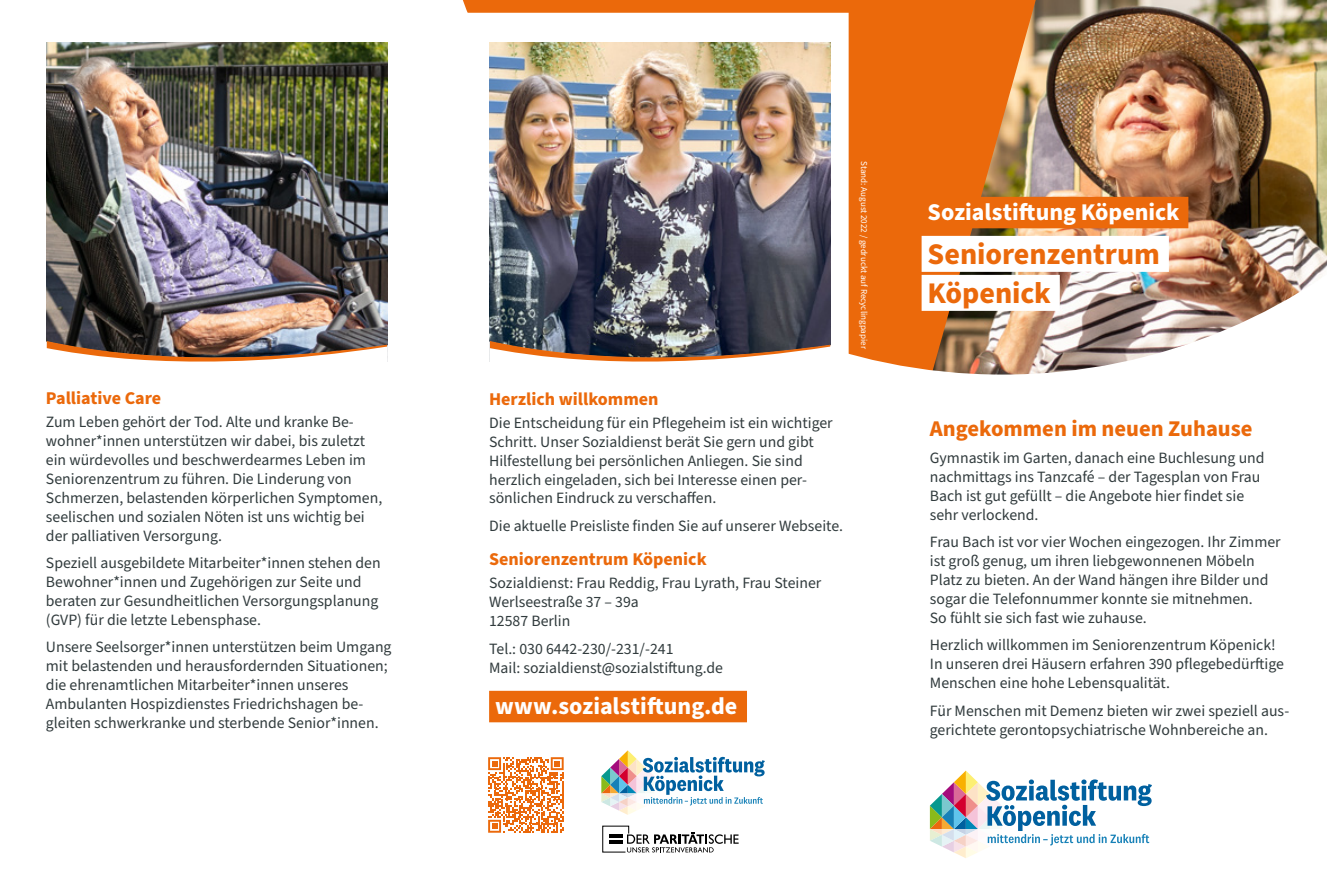
<style>
.page{position:relative;width:1327px;height:893px;background:#fff}
.page>*{position:absolute;margin:0;border:0;box-sizing:border-box;transform-origin:0 0}
.t1{font:700 30px/39px "Source Sans Pro";letter-spacing:-.005em;color:#eb690b}
.t2{font:700 24px "Source Sans Pro";color:#fff}
.t3{font:700 22.5px "Source Sans Pro";color:#eb690b}
.t4{font:700 18px "Source Sans Pro";color:#eb690b}
.t5{font:15.75px/18.9px "Source Sans Pro";color:#313b3d}
.t6{font:9px "Source Sans Pro";color:#fff}
</style>
<div class="page">
<img style="left:46px;top:0;width:1281px;height:829px">
<svg style="left:466px;top:13px;width:382px;height:816px"></svg>
<img style="left:47px;top:43px;width:340px;height:298px">
<svg style="left:46px;top:341px;width:342px;height:488px"></svg>
<img style="left:47px;top:341px;width:340px;height:35px">
<img style="left:490px;top:43px;width:340px;height:298px">
<svg style="left:489px;top:341px;width:342px;height:512px"></svg>
<svg style="left:490px;top:341px;width:340px;height:35px"></svg>
<svg style="left:930px;top:771px;width:222px;height:87px"></svg>
<div style="left:921px;top:197px;width:267px;height:31px;background:#eb690b"></div>
<div style="left:921px;top:236px;width:248px;height:36px;background:#fff"></div>
<div style="left:921px;top:275px;width:138px;height:36px;background:#fff"></div>
<div style="left:489px;top:691px;width:258px;height:31px;background:#eb690b"></div>
<svg style="left:601px;top:750px;width:164px;height:65px"></svg>
<svg style="left:602px;top:826px;width:136px;height:26px"></svg>
<div style="left:485px;top:753px;width:82px;height:83px;background:#fff"></div>
<svg style="left:488px;top:757px;width:76px;height:76px"></svg>
<p class="t4" style="left:46px;top:386px;width:117px">Palliative Care</p>
<p class="t5" style="left:46px;top:413px;width:338px">Zum Leben gehört der Tod. Alte und kranke Be&shy;wohner*innen unterstützen wir dabei, bis zuletzt ein würdevolles und beschwerdearmes Leben im Seniorenzentrum zu führen. Die Linderung von Schmerzen, belastenden körperlichen Symptomen, seelischen und sozialen Nöten ist uns wichtig bei der palliativen Versorgung.</p>
<p class="t5" style="left:46px;top:554px;width:336px">Speziell ausgebildete Mitarbeiter*innen stehen den Bewohner*innen und Zugehörigen zur Seite und beraten zur Gesundheitlichen Versorgungsplanung (GVP) für die letzte Lebensphase.</p>
<p class="t5" style="left:46px;top:638px;width:347px">Unsere Seelsorger*innen unterstützen beim Umgang mit belastenden und herausfordernden Situationen; die ehrenamtlichen Mitarbeiter*innen unseres Ambulanten Hospizdienstes Friedrichshagen be&shy;gleiten schwerkranke und sterbende Senior*innen.</p>
<p class="t6" style="left:870px;top:161px;width:189px;rotate:90deg">Stand: August 2022 / gedruckt auf Recyclingpapier</p>
<p class="t4" style="left:489px;top:386px;width:171px">Herzlich willkommen</p>
<p class="t5" style="left:489px;top:414px;width:345px">Die Entscheidung für ein Pflegeheim ist ein wichtiger Schritt. Unser Sozialdienst berät Sie gern und gibt Hilfestellung bei persönlichen Anliegen. Sie sind herzlich eingeladen, sich bei Interesse einen per&shy;sönlichen Eindruck zu verschaffen.</p>
<p class="t5" style="left:489px;top:517px;width:355px">Die aktuelle Preisliste finden Sie auf unserer Webseite.</p>
<p class="t4" style="left:489px;top:547px;width:219px">Seniorenzentrum Köpenick</p>
<p class="t5" style="left:489px;top:574px;width:334px">Sozialdienst: Frau Reddig, Frau Lyrath, Frau Steiner<br>Werlseestraße 37 – 39a<br>12587 Berlin</p>
<p class="t5" style="left:489px;top:639px;width:235px">Tel.: 030 6442-230/-231/-241<br>Mail: sozialdienst@sozialstiftung.de</p>
<h2 class="t2" style="left:495px;top:690px;width:244px">www.sozialstiftung.de</h2>
<h2 class="t2" style="left:927px;top:196px;width:253px">Sozialstiftung Köpenick</h2>
<h1 class="t1" style="left:927px;top:235px;width:234px">Seniorenzentrum<br>Köpenick</h1>
<h3 class="t3" style="left:930px;top:413px;width:324px">Angekommen im neuen Zuhause</h3>
<p class="t5" style="left:930px;top:449px;width:336px">Gymnastik im Garten, danach eine Buchlesung und nachmittags ins Tanzcafé – der Tagesplan von Frau Bach ist gut gefüllt – die Angebote hier findet sie sehr verlockend.</p>
<p class="t5" style="left:930px;top:533px;width:352px">Frau Bach ist vor vier Wochen eingezogen. Ihr Zimmer ist groß genug, um ihren liebgewonnenen Möbeln Platz zu bieten. An der Wand hängen ihre Bilder und sogar die Telefonnummer konnte sie mitnehmen.<br>So fühlt sie sich fast wie zuhause.</p>
<p class="t5" style="left:930px;top:636px;width:356px">Herzlich willkommen im Seniorenzentrum Köpenick!<br>In unseren drei Häusern erfahren 390 pflegebedürftige<br>Menschen eine hohe Lebensqualität.</p>
<p class="t5" style="left:930px;top:701px;width:361px">Für Menschen mit Demenz bieten wir zwei speziell aus&shy;gerichtete gerontopsychiatrische Wohnbereiche an.</p>
</div>
